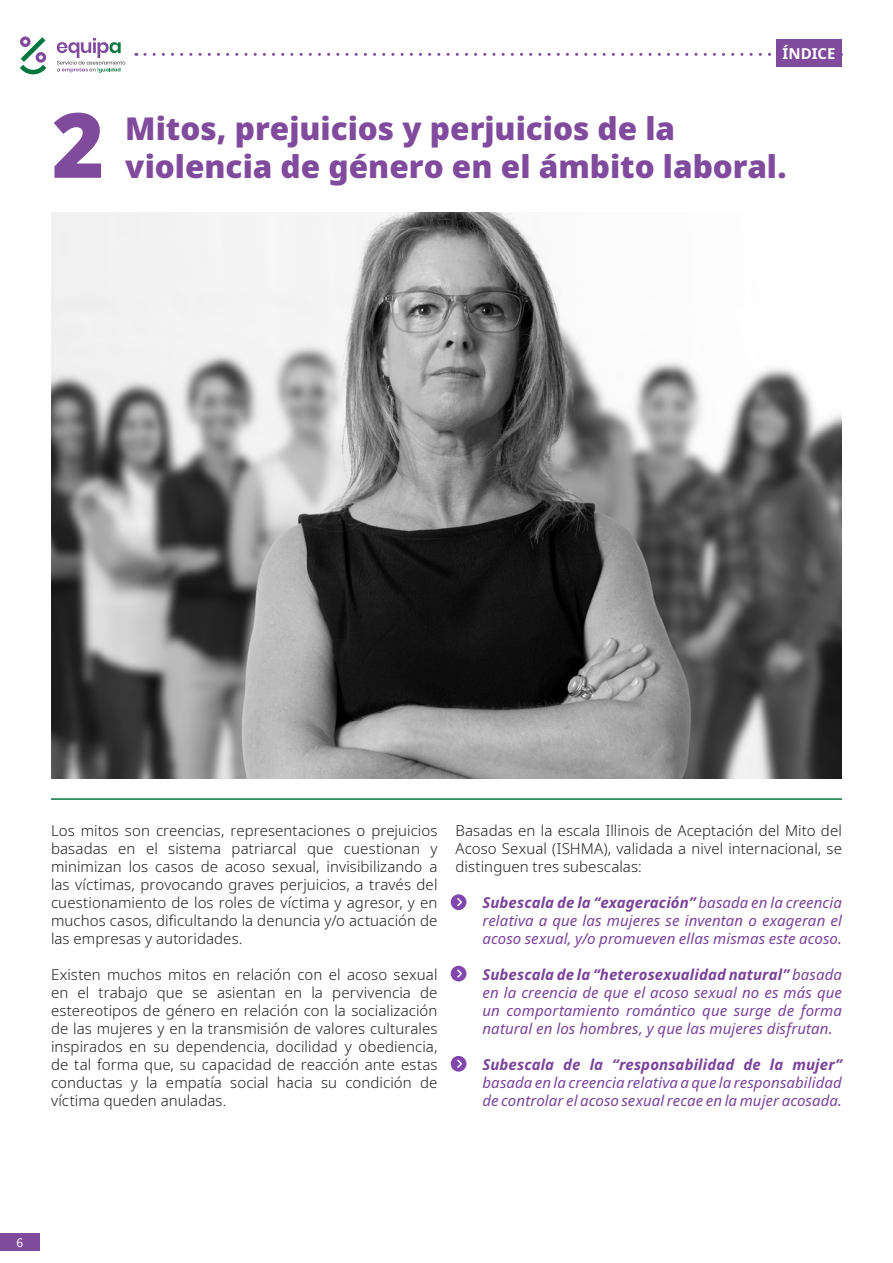
<style>
.page{position:relative;width:893px;height:1263px;background:#fff}
.page>*{position:absolute;margin:0;border:0;box-sizing:border-box;transform-origin:0 0}
.seccion_equipa{font:900 90px "Noto Sans";color:#804b9d}
.seccion_equipa-2{font:900 31.5px "Noto Sans";color:#804b9d}
.parrafo_equipa{font:300 15px/18px "Noto Sans";letter-spacing:.005em;color:#231f20;text-align:justify}
.t1{font:italic 15px/18px "Noto Sans";letter-spacing:.005em;color:#7a4399;text-align:justify}
.parrafo_equipa-2{font:700 15px "Noto Sans";letter-spacing:.005em;color:#fff}
.t2{font:13.5px "Source Sans Pro";color:#fff}
.s1{font-weight:700}
</style>
<div class="page">
<img style="left:51px;top:212px;width:791px;height:566px">
<hr style="left:51px;top:798px;width:791px;height:2px;background:#04783f">
<div style="left:0;top:1234px;width:40px;height:17px;background:#804b9d"></div>
<svg style="left:145px;top:53px;width:626px;height:3px"></svg>
<svg style="left:57px;top:38px;width:68px;height:35px"></svg>
<svg style="left:20px;top:36px;width:26px;height:38px"></svg>
<div style="left:776px;top:39px;width:66px;height:27px;background:#804b9d"></div>
<div style="left:451px;top:894px;width:15px;height:16px;background:#8247ad;border-radius:50%"></div>
<svg style="left:457px;top:898px;width:5px;height:9px"></svg>
<div style="left:451px;top:966px;width:15px;height:15px;background:#8247ad;border-radius:50%"></div>
<svg style="left:457px;top:969px;width:5px;height:9px"></svg>
<div style="left:451px;top:1056px;width:15px;height:15px;background:#8247ad;border-radius:50%"></div>
<svg style="left:457px;top:1059px;width:5px;height:9px"></svg>
<p class="seccion_equipa" style="left:52px;top:94px;width:54px">2</p>
<p class="seccion_equipa-2" style="left:125px;top:111px;width:551px">Mitos, prejuicios y perjuicios de la</p>
<p class="parrafo_equipa-2" style="left:782px;top:43px;width:55px">ÍNDICE</p>
<p class="seccion_equipa-2" style="left:125px;top:148px;width:663px">violencia de género en el ámbito laboral.</p>
<p class="parrafo_equipa" style="left:51px;top:822px;width:388px">Los mitos son creencias, representaciones o prejuicios basadas en el sistema patriarcal que cuestionan y minimizan los casos de acoso sexual, invisibilizando a las víctimas, provocando graves perjuicios, a través del cuestionamiento de los roles de víctima y agresor, y en muchos casos, dificultando la denuncia y/o actuación de las empresas y autoridades.</p>
<p class="parrafo_equipa" style="left:51px;top:966px;width:388px">Existen muchos mitos en relación con el acoso sexual en el trabajo que se asientan en la pervivencia de estereotipos de género en relación con la socialización de las mujeres y en la transmisión de valores culturales inspirados en su dependencia, docilidad y obediencia, de tal forma que, su capacidad de reacción ante estas conductas y la empatía social hacia su condición de víctima queden anuladas.</p>
<p class="parrafo_equipa" style="left:455px;top:822px;width:388px">Basadas en la escala Illinois de Aceptación del Mito del Acoso Sexual (ISHMA), validada a nivel internacional, se distinguen tres subescalas:</p>
<p class="t1" style="left:482px;top:894px;width:361px;text-indent:-27px"><span class="s1">• Subescala de la “exageración”</span> basada en la creencia relativa a que las mujeres se inventan o exageran el acoso sexual, y/o promueven ellas mismas este acoso.</p>
<p class="t1" style="left:482px;top:966px;width:361px;text-indent:-27px"><span class="s1">• Subescala de la “heterosexualidad natural”</span> basada en la creencia de que el acoso sexual no es más que un comportamiento romántico que surge de forma natural en los hombres, y que las mujeres disfrutan.</p>
<p class="t1" style="left:482px;top:1056px;width:361px;text-indent:-27px"><span class="s1">• Subescala de la “responsabilidad de la mujer” </span>basada en la creencia relativa a que la responsabilidad de controlar el acoso sexual recae en la mujer acosada.</p>
<p class="t2" style="left:16px;top:1234px;width:8px">6</p>
</div>
